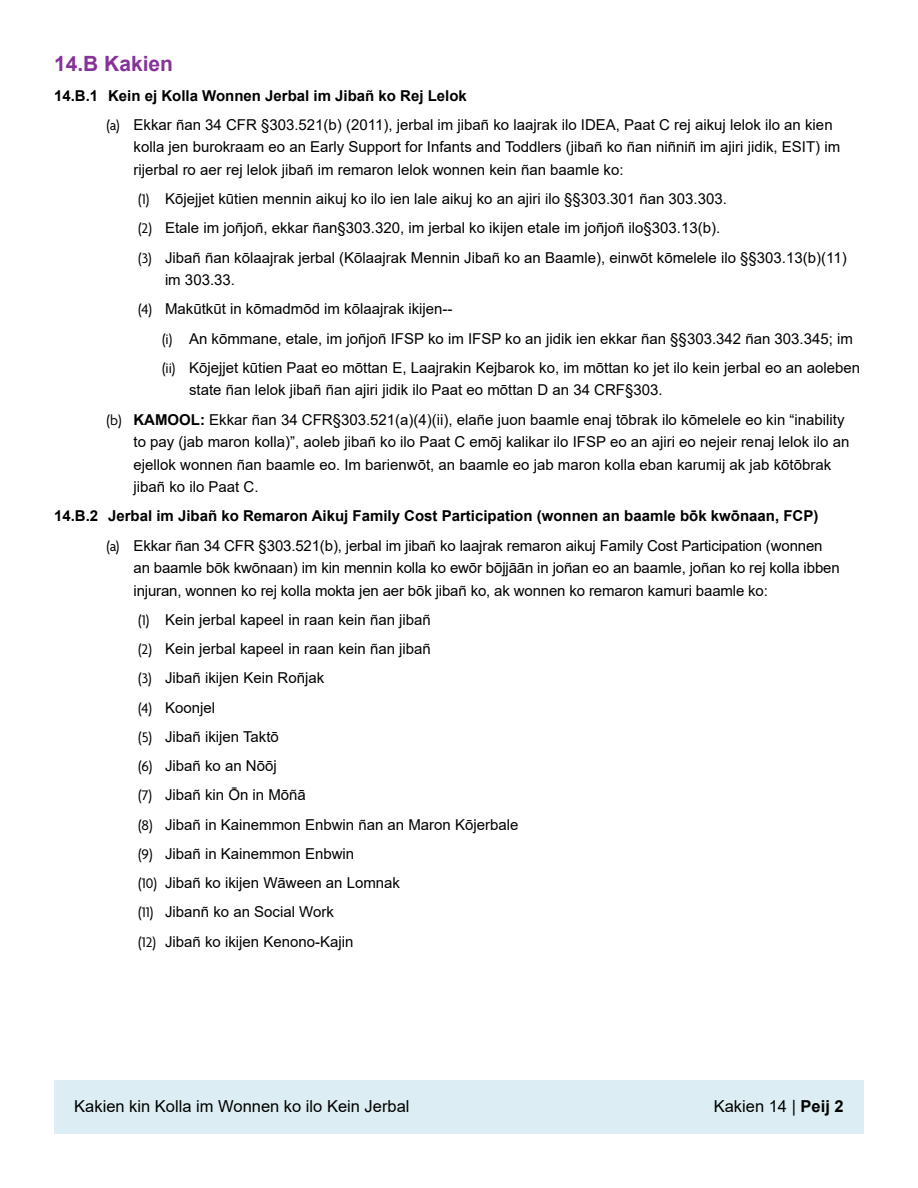
<style>
.page{position:relative;width:918px;height:1188px;background:#fff}
.page>*{position:absolute;margin:0;border:0;box-sizing:border-box;transform-origin:0 0}
.t1{font:700 21px "Arial";color:#863399}
.t2{font:16.5px "Arial";color:#000}
.t3{font:15px/29.2px "Arial";color:#000}
.s1{font-weight:700}
.s2{font-family:"Agenda"}
</style>
<div class="page">
<div style="left:54px;top:1080px;width:810px;height:54px;background:#dceef3"></div>
<h1 class="t1" style="left:54px;top:49px;width:121px">14.B Kakien</h1>
<p class="t3" style="left:106px;top:81px;width:728px;text-indent:-52px"><span class="s1">14.B.1 Kein ej Kolla Wonnen Jerbal im Jibañ ko Rej Lelok<br></span><span class="s2">(a)</span> Ekkar ñan 34 CFR §303.521(b) (2011), jerbal im jibañ ko laajrak ilo IDEA, Paat C rej aikuj lelok ilo an kien</p>
<p class="t3" style="left:134px;top:136px;width:708px;line-height:22.5px">kolla jen burokraam eo an Early Support for Infants and Toddlers (jibañ ko ñan niñniñ im ajiri jidik, ESIT) im rijerbal ro aer rej lelok jibañ im remaron lelok wonnen kein ñan baamle ko:</p>
<p class="t3" style="left:138px;top:184px;width:710px"><span class="s2">(1)</span> Kōjejjet kūtien mennin aikuj ko ilo ien lale aikuj ko an ajiri ilo §§303.301 ñan 303.303.<br><span class="s2">(2)</span> Etale im joñjoñ, ekkar ñan§303.320, im jerbal ko ikijen etale im joñjoñ ilo§303.13(b).<br><span class="s2">(3)</span> Jibañ ñan kōlaajrak jerbal (Kōlaajrak Mennin Jibañ ko an Baamle), einwōt kōmelele ilo §§303.13(b)(11)</p>
<p class="t3" style="left:165px;top:265px;width:72px">im 303.33.</p>
<p class="t3" style="left:138px;top:294px;width:316px"><span class="s2">(4)</span> Makūtkūt in kōmadmōd im kōlaajrak ikijen--</p>
<p class="t3" style="left:162px;top:324px;width:692px"><span class="s2">(i)</span> An kōmmane, etale, im joñjoñ IFSP ko im IFSP ko an jidik ien ekkar ñan §§303.342 ñan 303.345; im</p>
<p class="t3" style="left:162px;top:353px;width:700px"><span class="s2">(ii)</span> Kōjejjet kūtien Paat eo mōttan E, Laajrakin Kejbarok ko, im mōttan ko jet ilo kein jerbal eo an aoleben</p>
<p class="t3" style="left:106px;top:375px;width:740px;text-indent:82px">state ñan lelok jibañ ñan ajiri jidik ilo Paat eo mōttan D an 34 CRF§303.<br><span class="s2">(b)</span> <span class="s1">KAMOOL:</span> Ekkar ñan 34 CFR§303.521(a)(4)(ii), elañe juon baamle enaj tōbrak ilo kōmelele eo kin “inability</p>
<p class="t3" style="left:134px;top:431px;width:717px;line-height:22.5px">to pay (jab maron kolla)”, aoleb jibañ ko ilo Paat C emōj kalikar ilo IFSP eo an ajiri eo nejeir renaj lelok ilo an ejellok wonnen ñan baamle eo. Im barienwōt, an baamle eo jab maron kolla eban karumij ak jab kōtōbrak jibañ ko ilo Paat C.</p>
<p class="t3" style="left:54px;top:501px;width:770px;text-align:right"><span class="s1">14.B.2 Jerbal im Jibañ ko Remaron Aikuj Family Cost Participation (wonnen an baamle bōk kwōnaan, FCP) </span><span class="s2">(a)</span> Ekkar ñan 34 CFR §303.521(b), jerbal im jibañ ko laajrak remaron aikuj Family Cost Participation (wonnen</p>
<p class="t3" style="left:134px;top:557px;width:708px;line-height:22.5px">an baamle bōk kwōnaan) im kin mennin kolla ko ewōr bōjjāān in joñan eo an baamle, joñan ko rej kolla ibben injuran, wonnen ko rej kolla mokta jen aer bōk jibañ ko, ak wonnen ko remaron kamuri baamle ko:</p>
<p class="t3" style="left:138px;top:605px;width:382px"><span class="s2">(1)</span> Kein jerbal kapeel in raan kein ñan jibañ<br><span class="s2">(2)</span> Kein jerbal kapeel in raan kein ñan jibañ<br><span class="s2">(3)</span> Jibañ ikijen Kein Roñjak<br><span class="s2">(4)</span> Koonjel<br><span class="s2">(5)</span> Jibañ ikijen Taktō<br><span class="s2">(6)</span> Jibañ ko an Nōōj<br><span class="s2">(7)</span> Jibañ kin Ōn in Mōñā<br><span class="s2">(8)</span> Jibañ in Kainemmon Enbwin ñan an Maron Kōjerbale <span class="s2">(9)</span> Jibañ in Kainemmon Enbwin<br><span class="s2">(10)</span> Jibañ ko ikijen Wāween an Lomnak<br><span class="s2">(11)</span> Jibanñ ko an Social Work<br><span class="s2">(12)</span> Jibañ ko ikijen Kenono-Kajin</p>
<p class="t2" style="left:74px;top:1095px;width:337px">Kakien kin Kolla im Wonnen ko ilo Kein Jerbal</p>
<p class="t2" style="left:714px;top:1095px;width:131px">Kakien 14 | <span class="s1">Peij 2</span></p>
</div>
